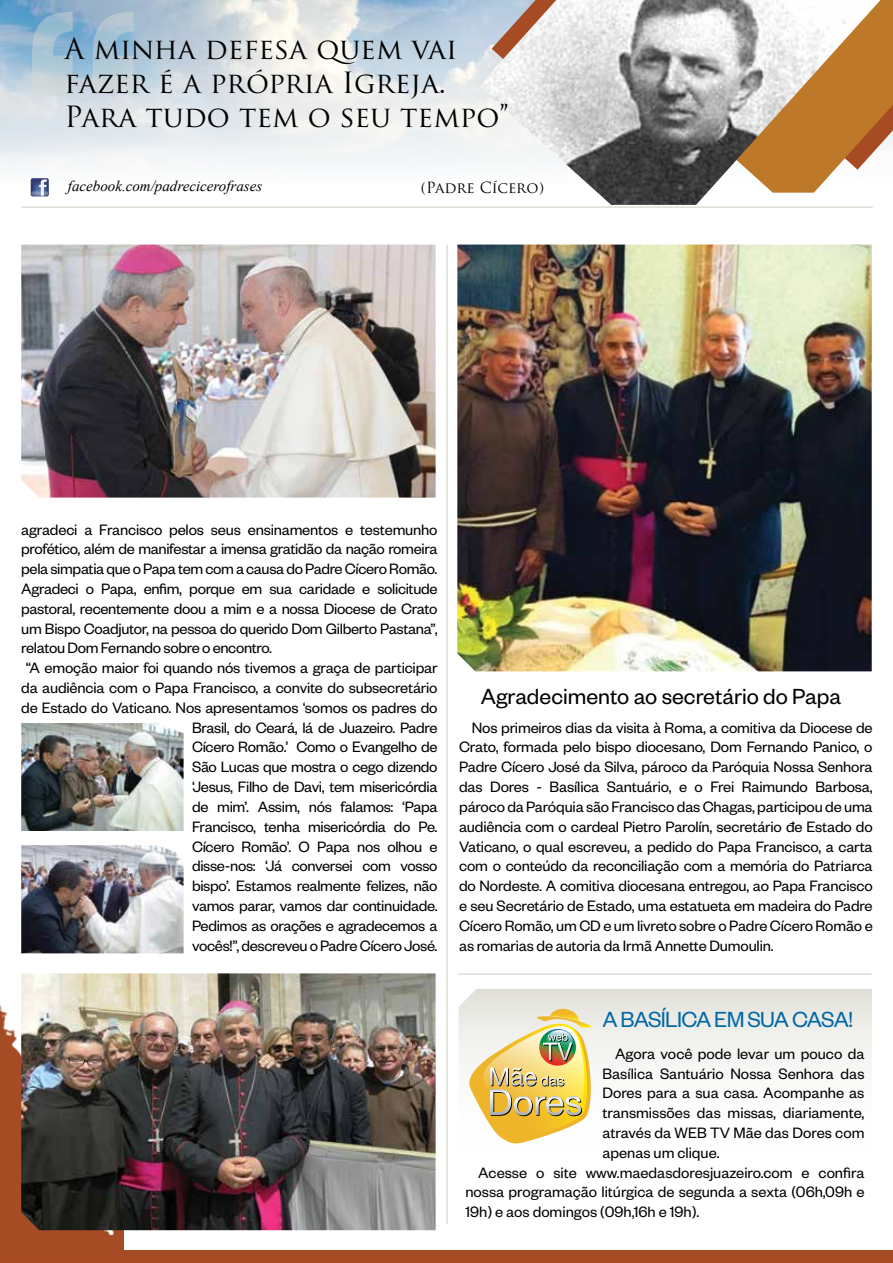
<style>
.page{position:relative;width:893px;height:1263px;background:#fff}
.page>*{position:absolute;margin:0;border:0;box-sizing:border-box;transform-origin:0 0}
.t1{font:28.5px/34.2px "Trajan Pro";color:#000}
.t2{font:24px "Founders Grotesk";color:#000}
.t3{font:24px "Founders Grotesk";letter-spacing:-.035em;color:#0168a6}
.t4{font:16.5px/19.8px "Founders Grotesk";letter-spacing:-.02em;color:#000;text-align:justify}
.t5{font:16.5px "Founders Grotesk";color:#000}
.t6{font:italic 15px "Times New Roman";color:#000}
.t7{font:15px "Trajan Pro";color:#000}
</style>
<div class="page">
<img style="left:0;top:1005px;width:123px;height:245px">
<div style="left:0;top:1250px;width:893px;height:13px;background:#a64b24"></div>
<img style="left:1px;top:0;width:478px;height:166px">
<svg style="left:880px;top:0;width:13px;height:145px;background:#bc7633"></svg>
<svg style="left:32px;top:12px;width:101px;height:82px;background:#a6c2d4"></svg>
<hr style="left:21px;top:206px;width:852px;height:2px;background:#deded6">
<svg style="left:30px;top:178px;width:19px;height:19px"></svg>
<svg style="left:31px;top:178px;width:18px;height:18px"></svg>
<svg style="left:31px;top:191px;width:17px;height:5px"></svg>
<img style="left:479px;top:0;width:401px;height:205px">
<img style="left:21px;top:723px;width:163px;height:108px">
<img style="left:21px;top:845px;width:163px;height:108px">
<img style="left:457px;top:245px;width:415px;height:426px">
<img style="left:21px;top:973px;width:415px;height:257px">
<img style="left:21px;top:245px;width:415px;height:253px">
<hr style="left:458px;top:973px;width:413px;height:2px;background:#deded6">
<hr style="left:446px;top:245px;width:2px;height:979px;background:#deded6">
<svg style="left:458px;top:989px;width:414px;height:77px"></svg>
<img style="left:465px;top:1009px;width:129px;height:135px">
<h1 class="t1" style="left:64px;top:31px;width:446px">A minha defesa quem vai fazer é a própria Igreja.<br>Para tudo tem o seu tempo”</h1>
<p class="t6" style="left:68px;top:175px;width:196px">facebook.com/padrecicerofrases</p>
<p class="t7" style="left:421px;top:178px;width:125px">(Padre Cícero)</p>
<p class="t4" style="left:21px;top:519px;width:418px">agradeci a Francisco pelos seus ensinamentos e testemunho</p>
<p class="t4" style="left:21px;top:538px;width:418px">profético, além de manifestar a imensa gratidão da nação romeira</p>
<p class="t4" style="left:21px;top:558px;width:418px">pela simpatia que o Papa tem com a causa do Padre Cícero Romão.</p>
<p class="t4" style="left:21px;top:578px;width:418px">Agradeci o Papa, enfim, porque em sua caridade e solicitude</p>
<p class="t4" style="left:21px;top:598px;width:418px">pastoral, recentemente doou a mim e a nossa Diocese de Crato</p>
<p class="t4" style="left:21px;top:618px;width:418px">um Bispo Coadjutor, na pessoa do querido Dom Gilberto Pastana”,</p>
<p class="t4" style="left:21px;top:637px;width:252px">relatou Dom Fernando sobre o encontro.</p>
<p class="t4" style="left:26px;top:657px;width:413px">“A emoção maior foi quando nós tivemos a graça de participar</p>
<p class="t4" style="left:21px;top:677px;width:418px">da audiência com o Papa Francisco, a convite do subsecretário</p>
<p class="t4" style="left:21px;top:697px;width:418px">de Estado do Vaticano. Nos apresentamos ‘somos os padres do</p>
<p class="t4" style="left:192px;top:717px;width:247px">Brasil, do Ceará, lá de Juazeiro. Padre</p>
<p class="t4" style="left:192px;top:736px;width:247px">Cícero Romão.’ Como o Evangelho de</p>
<p class="t4" style="left:192px;top:756px;width:247px">São Lucas que mostra o cego dizendo</p>
<p class="t4" style="left:192px;top:776px;width:247px">‘Jesus, Filho de Davi, tem misericórdia</p>
<p class="t4" style="left:192px;top:796px;width:247px">de mim’. Assim, nós falamos: ‘Papa</p>
<p class="t4" style="left:192px;top:816px;width:247px">Francisco, tenha misericórdia do Pe.</p>
<p class="t4" style="left:192px;top:835px;width:247px">Cícero Romão’. O Papa nos olhou e</p>
<p class="t4" style="left:192px;top:855px;width:247px">disse-nos: ‘Já conversei com vosso</p>
<p class="t4" style="left:192px;top:875px;width:247px">bispo’. Estamos realmente felizes, não</p>
<p class="t4" style="left:192px;top:895px;width:247px">vamos parar, vamos dar continuidade.</p>
<p class="t4" style="left:192px;top:915px;width:247px">Pedimos as orações e agradecemos a</p>
<p class="t4" style="left:192px;top:934px;width:247px">vocês!”, descreveu o Padre Cícero José.</p>
<h2 class="t2" style="left:481px;top:682px;width:362px">Agradecimento ao secretário do Papa</h2>
<p class="t4" style="left:459px;top:717px;width:415px;text-indent:13px">Nos primeiros dias da visita à Roma, a comitiva da Diocese de Crato, formada pelo bispo diocesano, Dom Fernando Panico, o Padre Cícero José da Silva, pároco da Paróquia Nossa Senhora das Dores - Basílica Santuário, e o Frei Raimundo Barbosa, pároco da Paróquia são Francisco das Chagas, participou de uma audiência com o cardeal Pietro Parolín, secretário đe Estado do Vaticano, o qual escreveu, a pedido do Papa Francisco, a carta com o conteúdo da reconciliação com a memória do Patriarca do Nordeste. A comitiva diocesana entregou, ao Papa Francisco e seu Secretário de Estado, uma estatueta em madeira do Padre Cícero Romão, um CD e um livreto sobre o Padre Cícero Romão e as romarias de autoria da Irmã Annette Dumoulin.</p>
<h2 class="t3" style="left:602px;top:1005px;width:75px">A Bas ílica</h2>
<h2 class="t3" style="left:714px;top:1005px;width:93px">em sua casa</h2>
<h2 class="t3" style="left:848px;top:1005px;width:6px">!</h2>
<p class="t5" style="left:615px;top:1043px;width:251px">Agora você pode levar um pouco da</p>
<p class="t5" style="left:602px;top:1063px;width:264px">Basílica Santuário Nossa Senhora das</p>
<p class="t5" style="left:602px;top:1083px;width:264px">Dores para a sua casa. Acompanhe as</p>
<p class="t5" style="left:602px;top:1103px;width:264px">transmissões das missas, diariamente,</p>
<p class="t5" style="left:602px;top:1122px;width:264px">através da WEB TV Mãe das Dores com</p>
<p class="t5" style="left:602px;top:1142px;width:119px">apenas um clique.</p>
<p class="t5" style="left:478px;top:1162px;width:388px">Acesse o site www.maedasdoresjuazeiro.com e confira</p>
<p class="t5" style="left:465px;top:1182px;width:401px">nossa programação litúrgica de segunda a sexta (06h,09h e</p>
<p class="t5" style="left:465px;top:1202px;width:236px">19h) e aos domingos (09h,16h e 19h).</p>
</div>
